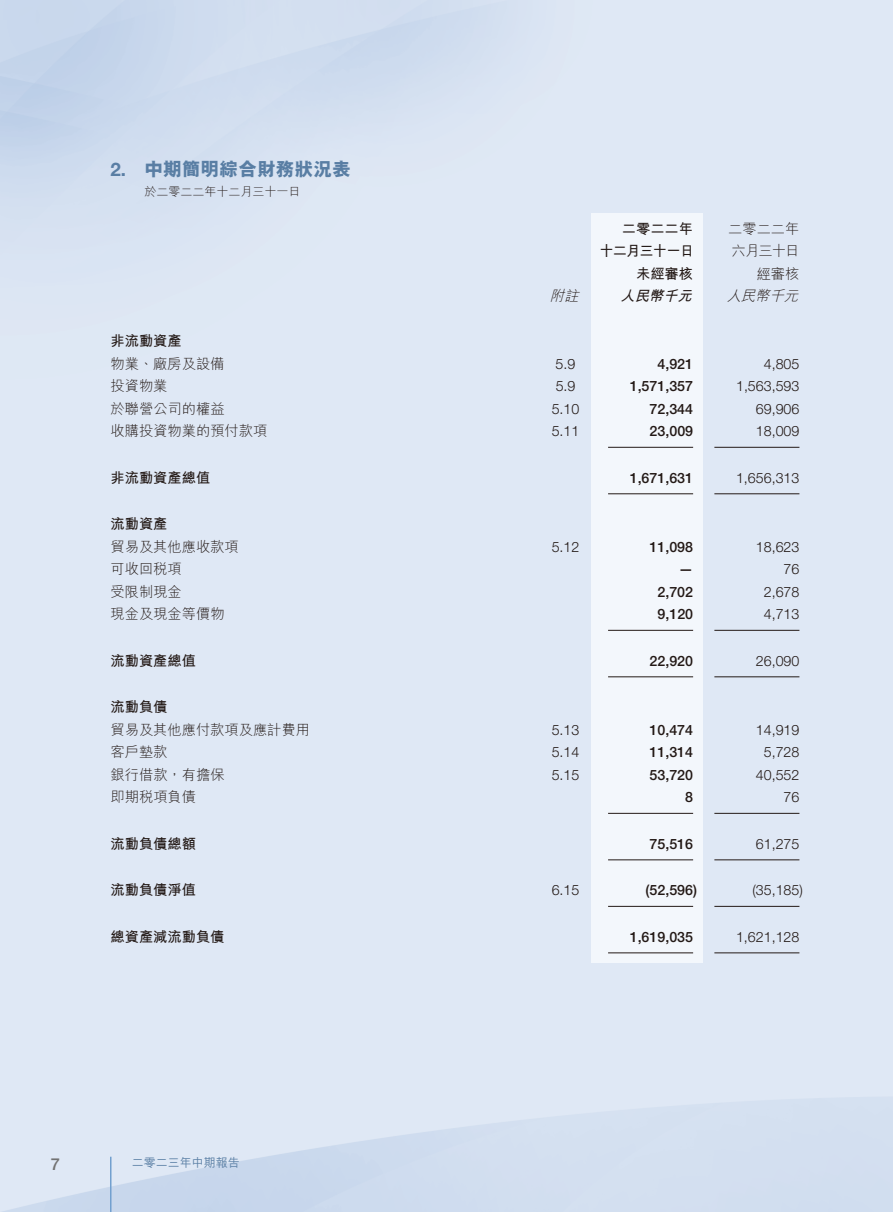
<style>
.page{position:relative;width:893px;height:1212px;background:#fff}
.page>*{position:absolute;margin:0;border:0;box-sizing:border-box;transform-origin:0 0}
.t1{font:800 18.75px "M Hei HK";color:#597ea4}
.t2{font:700 18.75px "Helvetica Neue LT Std";color:#597ea4}
.t3{font:500 16.5px "Helvetica Neue LT Std";color:#727272}
.t4{font:300 14.25px "Helvetica Neue LT Std";color:#231916}
.t5{font:300 14.25px "M Hei HK";color:#231916}
.t6{font:500 14.25px "Helvetica Neue LT Std";color:#231916}
.t7{font:700 14.25px "M Hei HK";color:#231916}
.t8{font:700 14.25px "M Hei HK";letter-spacing:-.06em;color:#231916}
.t9{font:italic 300 14.25px "M Hei HK";color:#231916}
.t10{font:italic 700 14.25px "M Hei HK";color:#231916}
.t11{font:300 12px "M Hei HK";color:#231916}
.t12{font:500 12px "M Hei HK";color:#597ea4}
</style>
<div class="page">
<hr style="left:110px;top:1157px;width:2px;height:55px;background:#72a0cf">
<div style="left:591px;top:213px;width:111px;height:749px;background:#f3f7fc"></div>
<hr style="left:608px;top:447px;width:85px;height:1px;background:#231916">
<hr style="left:714px;top:447px;width:85px;height:1px;background:#231916">
<hr style="left:608px;top:493px;width:85px;height:1px;background:#231916">
<hr style="left:714px;top:493px;width:85px;height:1px;background:#231916">
<hr style="left:608px;top:630px;width:85px;height:1px;background:#231916">
<hr style="left:714px;top:630px;width:85px;height:1px;background:#231916">
<hr style="left:608px;top:676px;width:85px;height:1px;background:#231916">
<hr style="left:714px;top:676px;width:85px;height:1px;background:#231916">
<hr style="left:608px;top:813px;width:85px;height:1px;background:#231916">
<hr style="left:714px;top:813px;width:85px;height:1px;background:#231916">
<hr style="left:608px;top:859px;width:85px;height:1px;background:#231916">
<hr style="left:714px;top:859px;width:85px;height:1px;background:#231916">
<hr style="left:608px;top:906px;width:85px;height:1px;background:#231916">
<hr style="left:714px;top:906px;width:85px;height:1px;background:#231916">
<hr style="left:608px;top:952px;width:85px;height:1px;background:#231916">
<hr style="left:714px;top:952px;width:85px;height:1px;background:#231916">
<h1 class="t2" style="left:111px;top:158px;width:17px">2.</h1>
<h1 class="t1" style="left:145px;top:160px;width:208px">中期簡明綜合財務狀況表</h1>
<p class="t11" style="left:145px;top:186px;width:157px">於二零二二年十二月三十一日</p>
<p class="t7" style="left:111px;top:331px;width:73px">非流動資產</p>
<p class="t5" style="left:111px;top:356px;width:115px">物業、廠房及設備</p>
<p class="t5" style="left:111px;top:379px;width:58px">投資物業</p>
<p class="t5" style="left:111px;top:401px;width:116px">於聯營公司的權益</p>
<p class="t5" style="left:111px;top:424px;width:158px">收購投資物業的預付款項</p>
<p class="t7" style="left:111px;top:467px;width:101px">非流動資產總值</p>
<p class="t7" style="left:111px;top:514px;width:58px">流動資產</p>
<p class="t5" style="left:111px;top:539px;width:130px">貿易及其他應收款項</p>
<p class="t5" style="left:111px;top:562px;width:73px">可收回稅項</p>
<p class="t5" style="left:111px;top:584px;width:73px">受限制現金</p>
<p class="t5" style="left:111px;top:607px;width:115px">現金及現金等價物</p>
<p class="t7" style="left:111px;top:650px;width:87px">流動資產總值</p>
<p class="t7" style="left:111px;top:697px;width:58px">流動負債</p>
<p class="t5" style="left:111px;top:722px;width:201px">貿易及其他應付款項及應計費用</p>
<p class="t5" style="left:111px;top:745px;width:58px">客戶墊款</p>
<p class="t5" style="left:111px;top:767px;width:116px">銀行借款，有擔保</p>
<p class="t5" style="left:111px;top:790px;width:87px">即期稅項負債</p>
<p class="t7" style="left:111px;top:833px;width:87px">流動負債總額</p>
<p class="t7" style="left:111px;top:880px;width:87px">流動負債淨值</p>
<p class="t7" style="left:111px;top:926px;width:115px">總資產減流動負債</p>
<p class="t3" style="left:51px;top:1155px;width:11px">7</p>
<p class="t12" style="left:132px;top:1154px;width:109px">二零二三年中期報告</p>
<p class="t7" style="left:622px;top:218px;width:73px">二零二二年</p>
<p class="t5" style="left:728px;top:221px;width:73px">二零二二年</p>
<p class="t8" style="left:599px;top:241px;width:96px">十二月三十一日</p>
<p class="t5" style="left:732px;top:244px;width:69px">六月三十日</p>
<p class="t7" style="left:636px;top:263px;width:58px">未經審核</p>
<p class="t5" style="left:757px;top:266px;width:44px">經審核</p>
<p class="t9" style="left:550px;top:289px;width:34px">附註</p>
<p class="t10" style="left:620px;top:286px;width:78px">人民幣千元</p>
<p class="t9" style="left:727px;top:289px;width:77px">人民幣千元</p>
<p class="t4" style="left:556px;top:355px;width:21px">5.9</p>
<p class="t6" style="left:657px;top:355px;width:37px">4,921</p>
<p class="t4" style="left:764px;top:355px;width:37px">4,805</p>
<p class="t4" style="left:556px;top:378px;width:21px">5.9</p>
<p class="t6" style="left:630px;top:378px;width:65px">1,571,357</p>
<p class="t4" style="left:736px;top:378px;width:65px">1,563,593</p>
<p class="t4" style="left:552px;top:400px;width:29px">5.10</p>
<p class="t6" style="left:650px;top:400px;width:45px">72,344</p>
<p class="t4" style="left:756px;top:400px;width:45px">69,906</p>
<p class="t4" style="left:552px;top:423px;width:29px">5.11</p>
<p class="t6" style="left:650px;top:423px;width:45px">23,009</p>
<p class="t4" style="left:756px;top:423px;width:45px">18,009</p>
<p class="t6" style="left:630px;top:469px;width:65px">1,671,631</p>
<p class="t4" style="left:736px;top:469px;width:65px">1,656,313</p>
<p class="t4" style="left:552px;top:538px;width:29px">5.12</p>
<p class="t6" style="left:650px;top:538px;width:45px">11,098</p>
<p class="t4" style="left:756px;top:538px;width:45px">18,623</p>
<p class="t6" style="left:679px;top:561px;width:16px">—</p>
<p class="t4" style="left:784px;top:561px;width:17px">76</p>
<p class="t6" style="left:657px;top:583px;width:37px">2,702</p>
<p class="t4" style="left:764px;top:583px;width:37px">2,678</p>
<p class="t6" style="left:657px;top:606px;width:37px">9,120</p>
<p class="t4" style="left:764px;top:606px;width:37px">4,713</p>
<p class="t6" style="left:650px;top:652px;width:45px">22,920</p>
<p class="t4" style="left:756px;top:652px;width:45px">26,090</p>
<p class="t4" style="left:552px;top:721px;width:29px">5.13</p>
<p class="t6" style="left:650px;top:721px;width:45px">10,474</p>
<p class="t4" style="left:756px;top:721px;width:45px">14,919</p>
<p class="t4" style="left:552px;top:744px;width:29px">5.14</p>
<p class="t6" style="left:650px;top:744px;width:45px">11,314</p>
<p class="t4" style="left:764px;top:744px;width:37px">5,728</p>
<p class="t4" style="left:552px;top:766px;width:29px">5.15</p>
<p class="t6" style="left:650px;top:766px;width:45px">53,720</p>
<p class="t4" style="left:756px;top:766px;width:45px">40,552</p>
<p class="t6" style="left:685px;top:789px;width:9px">8</p>
<p class="t4" style="left:784px;top:789px;width:17px">76</p>
<p class="t6" style="left:650px;top:835px;width:45px">75,516</p>
<p class="t4" style="left:756px;top:835px;width:45px">61,275</p>
<p class="t4" style="left:552px;top:882px;width:29px">6.15</p>
<p class="t6" style="left:646px;top:882px;width:53px">)52,596(</p>
<p class="t4" style="left:752px;top:882px;width:52px">)35,185(</p>
<p class="t6" style="left:630px;top:928px;width:65px">1,619,035</p>
<p class="t4" style="left:736px;top:928px;width:65px">1,621,128</p>
</div>
